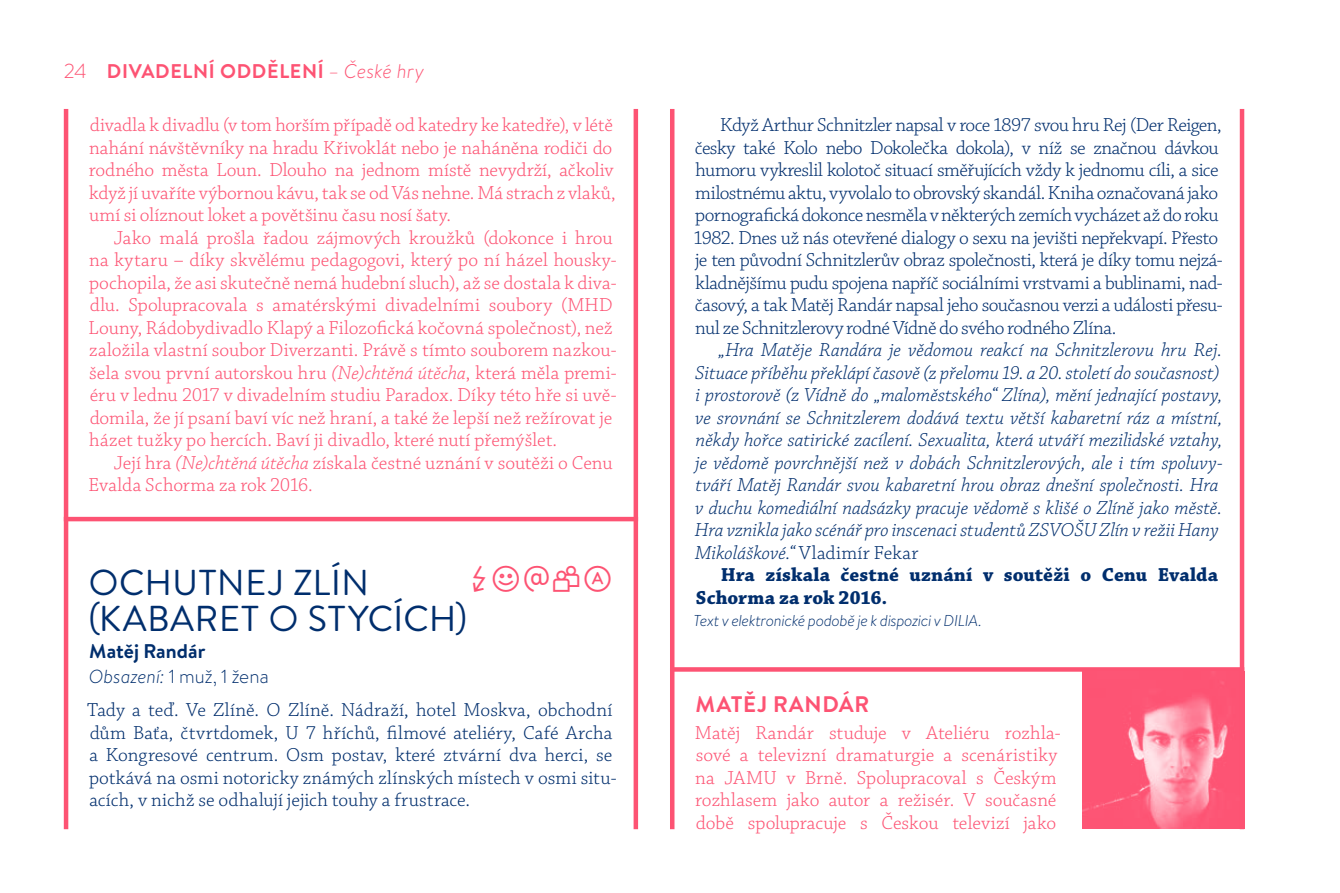
<style>
.page{position:relative;width:1340px;height:893px;background:#fff}
.page>*{position:absolute;margin:0;border:0;box-sizing:border-box;transform-origin:0 0}
.t1{font:36px "Brandon Text";letter-spacing:.015em;color:#002e6d}
.t2{font:700 22.5px "Brandon Text";letter-spacing:.03em;color:#fd5373}
.t3{font:300 19.8px/22.5px "Chaparral Pro";color:#fd5373}
.t4{font:300 19.8px/22.5px "Chaparral Pro";letter-spacing:-.015em;color:#002e6d}
.t5{font:italic 300 19.8px/22.5px "Chaparral Pro";color:#002e6d}
.t6{font:300 19.8px/22.5px "Chaparral Pro";letter-spacing:.005em;color:#002e6d}
.t7{font:700 19.8px/22.5px "Chaparral Pro";letter-spacing:.005em;color:#002e6d}
.t8{font:700 19.8px "Brandon Text";letter-spacing:.035em;color:#fd5373}
.t9{font:700 19.8px "Brandon Text";color:#002e6d}
.t10{font:300 18.9px "Brandon Text";letter-spacing:.005em;color:#002e6d}
.t11{font:italic 300 15.75px "Brandon Text";letter-spacing:-.02em;color:#002e6d}
.s1{font-weight:300;font-size:20.25px}
.s2{font-weight:300;font-style:italic}
.s3{font-style:italic}
.s4{font-style:normal}
</style>
<div class="page">
<hr style="left:64px;top:517px;width:574px;height:4px;background:#fd5373">
<div style="left:670px;top:667px;width:574px;height:5px;background:#fd5373"></div>
<img style="left:1082px;top:672px;width:157px;height:157px">
<div style="left:633px;top:109px;width:5px;height:720px;background:#fd5373"></div>
<hr style="left:64px;top:109px;width:4px;height:720px;background:#fd5373">
<div style="left:1239px;top:109px;width:5px;height:720px;background:#fd5373"></div>
<hr style="left:670px;top:109px;width:4px;height:720px;background:#fd5373">
<p class="t8" style="left:64px;top:57px;width:362px"><span class="s1">24</span> DIVADELNÍ ODDĚLENÍ <span class="s2">– České hry</span></p>
<p class="t3" style="left:89px;top:115px;width:528px">divadla k divadlu (v tom horším případě od katedry ke katedře), v létě nahání návštěvníky na hradu Křivoklát nebo je naháněna rodiči do rodného města Loun. Dlouho na jednom místě nevydrží, ačkoliv když jí uvaříte výbornou kávu, tak se od Vás nehne. Má strach z vlaků, umí si olíznout loket a povětšinu času nosí šaty.</p>
<p class="t3" style="left:89px;top:227px;width:529px;text-indent:25px">Jako malá prošla řadou zájmových kroužků (dokonce i hrou na kytaru – díky skvělému pedagogovi, který po ní házel housky&shy;pochopila, že asi skutečně nemá hudební sluch), až se dostala k diva&shy;dlu. Spolupracovala s amatérskými divadelními soubory (MHD Louny, Rádobydivadlo Klapý a Filozofická kočovná společnost), než založila vlastní soubor Diverzanti. Právě s tímto souborem nazkou&shy;šela svou první autorskou hru <span class="s3">(Ne)chtěná útěcha</span>, která měla premi&shy;éru v lednu 2017 v divadelním studiu Paradox. Díky této hře si uvě&shy;domila, že jí psaní baví víc než hraní, a také že lepší než režírovat je házet tužky po hercích. Baví ji divadlo, které nutí přemýšlet.</p>
<p class="t3" style="left:88px;top:452px;width:525px;text-indent:25px">Její hra <span class="s3">(Ne)chtěná útěcha</span> získala čestné uznání v soutěži o Cenu<br>Evalda Schorma za rok 2016.</p>
<h1 class="t1" style="left:89px;top:558px;width:281px">OCHUTNEJ ZLÍN</h1>
<h1 class="t1" style="left:89px;top:594px;width:380px">(KABARET O STYCÍCH)</h1>
<p class="t9" style="left:89px;top:637px;width:118px">Matěj Randár</p>
<p class="t10" style="left:89px;top:664px;width:181px"><span class="s3">Obsazení:</span> 1 muž, 1 žena</p>
<p class="t6" style="left:87px;top:700px;width:531px">Tady a teď. Ve Zlíně. O Zlíně. Nádraží, hotel Moskva, obchodní dům Baťa, čtvrtdomek, U 7 hříchů, filmové ateliéry, Café Archa a Kongresové centrum. Osm postav, které ztvární dva herci, se potkává na osmi notoricky známých zlínských místech v osmi situ&shy;acích, v nichž se odhalují jejich touhy a frustrace.</p>
<p class="t4" style="left:694px;top:115px;width:530px;text-indent:26px">Když Arthur Schnitzler napsal v roce 1897 svou hru Rej (Der Reigen, česky také Kolo nebo Dokolečka dokola), v níž se značnou dávkou humoru vykreslil kolotoč situací směřujících vždy k jednomu cíli, a sice milostnému aktu, vyvolalo to obrovský skandál. Kniha označovaná jako pornografická dokonce nesměla v některých zemích vycházet až do roku 1982. Dnes už nás otevřené dialogy o sexu na jevišti nepřekvapí. Přesto je ten původní Schnitzlerův obraz společnosti, která je díky tomu nejzá&shy;kladnějšímu pudu spojena napříč sociálními vrstvami a bublinami, nad&shy;časový, a tak Matěj Randár napsal jeho současnou verzi a události přesu&shy;nul ze Schnitzlerovy rodné Vídně do svého rodného Zlína.</p>
<p class="t5" style="left:695px;top:340px;width:529px;text-indent:23px">„Hra Matěje Randára je vědomou reakcí na Schnitzlerovu hru Rej.<br>Situace příběhu překlápí časově (z přelomu 19. a 20. století do současnost) i prostorově (z Vídně do „maloměstského“ Zlína), mění jednající postavy, ve srovnání se Schnitzlerem dodává textu větší kabaretní ráz a místní, někdy hořce satirické zacílení. Sexualita, která utváří mezilidské vztahy, je vědomě povrchnější než v dobách Schnitzlerových, ale i tím spoluvy&shy;tváří Matěj Randár svou kabaretní hrou obraz dnešní společnosti. Hra v duchu komediální nadsázky pracuje vědomě s klišé o Zlíně jako městě.<br>Hra vznikla jako scénář pro inscenaci studentů ZSVOŠU Zlín v režii Hany Mikoláškové.“ <span class="s4">Vladimír Fekar</span></p>
<p class="t7" style="left:696px;top:564px;width:524px;text-indent:25px">Hra získala čestné uznání v soutěži o Cenu Evalda<br>Schorma za rok 2016.</p>
<p class="t11" style="left:693px;top:610px;width:290px">Text v elektronické podobě je k dispozici v DILIA.</p>
<p class="t2" style="left:695px;top:688px;width:175px">MATĚJ RANDÁR</p>
<p class="t3" style="left:694px;top:722px;width:367px">Matěj Randár studuje v Ateliéru rozhla&shy;sové a televizní dramaturgie a scenáristiky na JAMU v Brně. Spolupracoval s Českým rozhlasem jako autor a režisér. V současné době spolupracuje s Českou televizí jako</p>
</div>
